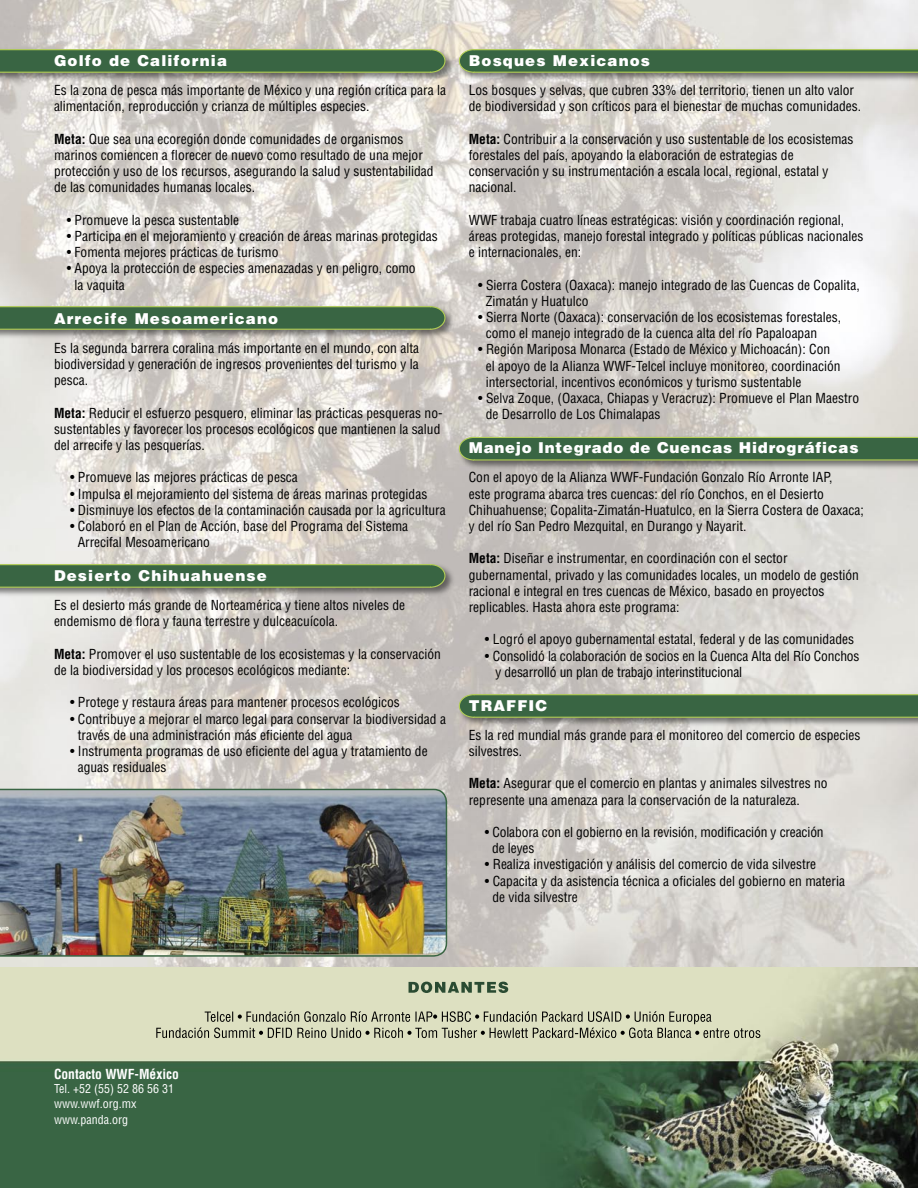
<style>
.page{position:relative;width:918px;height:1188px;background:#fff}
.page>*{position:absolute;margin:0;border:0;box-sizing:border-box;transform-origin:0 0}
.titulo{font:900 15px "Helvetica";letter-spacing:.075em;color:#fff}
.titulo-2{font:900 15px "Helvetica";letter-spacing:.05em;color:#fff}
.txt_9{font:condensed 13.5px/16.2px "Helvetica";color:#000}
.lista_9{font:condensed 13.5px/16.2px "Helvetica";color:#000}
.txt_9-2{font:700 condensed 13.5px "Helvetica";color:#fff}
.txt_9-3{font:condensed 12px "Helvetica";color:#fff}
.s1{font-weight:700}
</style>
<div class="page">
<img style="left:0;top:0;width:918px;height:1188px">
<div style="left:0;top:47px;width:456px;height:37px;background:#000;opacity:.5"></div>
<svg style="left:0;top:49px;width:446px;height:24px"></svg>
<div style="left:456px;top:47px;width:462px;height:37px;background:#000;opacity:.5"></div>
<svg style="left:458px;top:49px;width:460px;height:24px"></svg>
<div style="left:456px;top:434px;width:462px;height:38px;background:#000;opacity:.5"></div>
<svg style="left:458px;top:436px;width:460px;height:25px"></svg>
<div style="left:456px;top:692px;width:462px;height:37px;background:#000;opacity:.5"></div>
<svg style="left:458px;top:694px;width:460px;height:24px"></svg>
<div style="left:0;top:304px;width:456px;height:37px;background:#000;opacity:.5"></div>
<svg style="left:0;top:306px;width:446px;height:24px"></svg>
<div style="left:0;top:562px;width:456px;height:37px;background:#000;opacity:.5"></div>
<svg style="left:0;top:564px;width:446px;height:24px"></svg>
<img style="left:0;top:788px;width:448px;height:168px">
<svg style="left:409px;top:982px;width:99px;height:11px"></svg>
<svg style="left:156px;top:1011px;width:604px;height:27px"></svg>
<p class="titulo" style="left:54px;top:51px;width:175px">Golfo de California</p>
<p class="txt_9" style="left:54px;top:82px;width:394px">Es la zona de pesca más importante de México y una región crítica para la alimentación, reproducción y crianza de múltiples especies.</p>
<p class="txt_9" style="left:54px;top:130px;width:381px"><span class="s1">Meta:</span> Que sea una ecoregión donde comunidades de organismos marinos comiencen a florecer de nuevo como resultado de una mejor protección y uso de los recursos, asegurando la salud y sustentabilidad de las comunidades humanas locales.</p>
<p class="lista_9" style="left:67px;top:211px;width:174px">• Promueve la pesca sustentable</p>
<p class="lista_9" style="left:67px;top:228px;width:373px">• Participa en el mejoramiento y creación de áreas marinas protegidas</p>
<p class="lista_9" style="left:67px;top:244px;width:213px">• Fomenta mejores prácticas de turismo</p>
<p class="lista_9" style="left:74px;top:260px;width:343px;text-indent:-8px">• Apoya la protección de especies amenazadas y en peligro, como la vaquita</p>
<p class="titulo" style="left:54px;top:309px;width:226px">Arrecife Mesoamericano</p>
<p class="txt_9" style="left:54px;top:339px;width:367px;text-align:justify">Es la segunda barrera coralina más importante en el mundo, con alta biodiversidad y generación de ingresos provenientes del turismo y la pesca.</p>
<p class="txt_9" style="left:54px;top:404px;width:390px"><span class="s1">Meta:</span> Reducir el esfuerzo pesquero, eliminar las prácticas pesqueras no&shy;sustentables y favorecer los procesos ecológicos que mantienen la salud del arrecife y las pesquerías.</p>
<p class="lista_9" style="left:70px;top:469px;width:229px">• Promueve las mejores prácticas de pesca</p>
<p class="lista_9" style="left:70px;top:485px;width:359px">• Impulsa el mejoramiento del sistema de áreas marinas protegidas</p>
<p class="lista_9" style="left:70px;top:501px;width:377px">• Disminuye los efectos de la contaminación causada por la agricultura</p>
<p class="lista_9" style="left:78px;top:518px;width:332px;text-indent:-8px">• Colaboró en el Plan de Acción, base del Programa del Sistema<br>Arrecifal Mesoamericano</p>
<p class="titulo" style="left:54px;top:566px;width:214px">Desierto Chihuahuense</p>
<p class="txt_9" style="left:54px;top:597px;width:353px">Es el desierto más grande de Norteamérica y tiene altos niveles de endemismo de flora y fauna terrestre y dulceacuícola.</p>
<p class="txt_9" style="left:54px;top:646px;width:389px"><span class="s1">Meta:</span> Promover el uso sustentable de los ecosistemas y la conservación de la biodiversidad y los procesos ecológicos mediante:</p>
<p class="lista_9" style="left:70px;top:694px;width:331px">• Protege y restaura áreas para mantener procesos ecológicos</p>
<p class="lista_9" style="left:78px;top:710px;width:370px;text-indent:-8px">• Contribuye a mejorar el marco legal para conservar la biodiversidad a través de una administración más eficiente del agua</p>
<p class="lista_9" style="left:78px;top:743px;width:351px;text-indent:-8px">• Instrumenta programas de uso eficiente del agua y tratamiento de aguas residuales</p>
<p class="titulo" style="left:469px;top:51px;width:183px">Bosques Mexicanos</p>
<p class="txt_9" style="left:469px;top:82px;width:394px">Los bosques y selvas, que cubren 33% del territorio, tienen un alto valor de biodiversidad y son críticos para el bienestar de muchas comunidades.</p>
<p class="txt_9" style="left:469px;top:130px;width:386px"><span class="s1">Meta:</span> Contribuir a la conservación y uso sustentable de los ecosistemas forestales del país, apoyando la elaboración de estrategias de conservación y su instrumentación a escala local, regional, estatal y nacional.</p>
<p class="txt_9" style="left:469px;top:211px;width:396px">WWF trabaja cuatro líneas estratégicas: visión y coordinación regional, áreas protegidas, manejo forestal integrado y políticas públicas nacionales e internacionales, en:</p>
<p class="lista_9" style="left:486px;top:276px;width:375px;text-indent:-8px">• Sierra Costera (Oaxaca): manejo integrado de las Cuencas de Copalita,<br>Zimatán y Huatulco</p>
<p class="lista_9" style="left:486px;top:309px;width:357px;text-indent:-8px">• Sierra Norte (Oaxaca): conservación de los ecosistemas forestales, como el manejo integrado de la cuenca alta del río Papaloapan</p>
<p class="lista_9" style="left:486px;top:341px;width:356px;text-indent:-8px">• Región Mariposa Monarca (Estado de México y Michoacán): Con el apoyo de la Alianza WWF-Telcel incluye monitoreo, coordinación intersectorial, incentivos económicos y turismo sustentable</p>
<p class="lista_9" style="left:486px;top:390px;width:375px;text-indent:-8px">• Selva Zoque, (Oaxaca, Chiapas y Veracruz): Promueve el Plan Maestro de Desarrollo de Los Chimalapas</p>
<p class="titulo-2" style="left:469px;top:438px;width:391px">Manejo Integrado de Cuencas Hidrográficas</p>
<p class="txt_9" style="left:469px;top:469px;width:397px">Con el apoyo de la Alianza WWF-Fundación Gonzalo Río Arronte IAP,<br>este programa abarca tres cuencas: del río Conchos, en el Desierto Chihuahuense; Copalita-Zimatán-Huatulco, en la Sierra Costera de Oaxaca; y del río San Pedro Mezquital, en Durango y Nayarit.</p>
<p class="txt_9" style="left:469px;top:550px;width:392px"><span class="s1">Meta:</span> Diseñar e instrumentar, en coordinación con el sector gubernamental, privado y las comunidades locales, un modelo de gestión racional e integral en tres cuencas de México, basado en proyectos replicables. Hasta ahora este programa:</p>
<p class="lista_9" style="left:485px;top:631px;width:371px">• Logró el apoyo gubernamental estatal, federal y de las comunidades</p>
<p class="lista_9" style="left:496px;top:647px;width:366px;text-indent:-11px">• Consolidó la colaboración de socios en la Cuenca Alta del Río Conchos y desarrolló un plan de trabajo interinstitucional</p>
<p class="titulo" style="left:469px;top:696px;width:80px">TRAFFIC</p>
<p class="txt_9" style="left:469px;top:727px;width:393px">Es la red mundial más grande para el monitoreo del comercio de especies silvestres.</p>
<p class="txt_9" style="left:469px;top:775px;width:360px"><span class="s1">Meta:</span> Asegurar que el comercio en plantas y animales silvestres no represente una amenaza para la conservación de la naturaleza.</p>
<p class="lista_9" style="left:492px;top:824px;width:333px;text-indent:-7px">• Colabora con el gobierno en la revisión, modificación y creación de leyes</p>
<p class="lista_9" style="left:485px;top:856px;width:333px">• Realiza investigación y análisis del comercio de vida silvestre</p>
<p class="lista_9" style="left:493px;top:872px;width:354px;text-indent:-8px">• Capacita y da asistencia técnica a oficiales del gobierno en materia de vida silvestre</p>
<p class="txt_9-2" style="left:54px;top:1066px;width:126px">Contacto WWF-México</p>
<p class="txt_9-3" style="left:54px;top:1081px;width:122px">Tel. +52 (55) 52 86 56 31</p>
<p class="txt_9-3" style="left:54px;top:1096px;width:84px">www.wwf.org.mx</p>
<p class="txt_9-3" style="left:54px;top:1112px;width:76px">www.panda.org</p>
</div>
